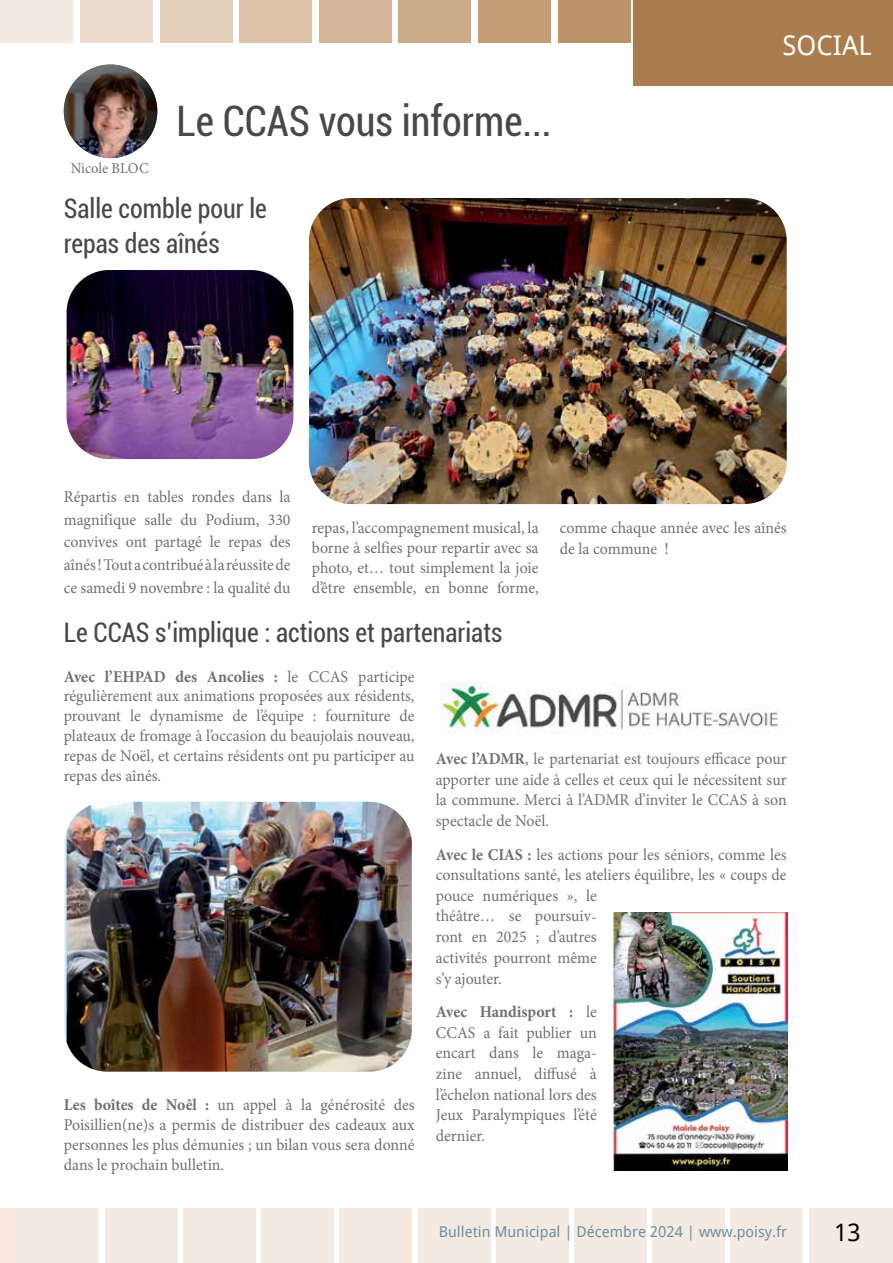
<style>
.page{position:relative;width:893px;height:1263px;background:#fff}
.page>*{position:absolute;margin:0;border:0;box-sizing:border-box;transform-origin:0 0}
.t1{font:condensed 42px "Roboto";color:#48484a;scale:.95 1}
.t2{font:condensed 27px/34.5px "Roboto";color:#48484a;scale:.95 1}
.t3{font:27px "Droid Sans";color:#fff}
.t4{font:24px "Droid Sans";color:#000}
.t5{font:16.5px/20.7px "Minion Pro";color:#6f7073;text-align:justify;scale:.96 1}
.t6{font:15px "Droid Sans";color:#6e90a1}
.t7{font:15px "Minion Pro";color:#6f7073;scale:.96 1}
.s1{font-weight:700}
</style>
<div class="page">
<div style="left:1px;top:0;width:72px;height:42px;background:#f4eae2"></div>
<div style="left:80px;top:0;width:73px;height:42px;background:#ecdccd"></div>
<div style="left:160px;top:0;width:72px;height:42px;background:#e4cfba"></div>
<div style="left:240px;top:0;width:72px;height:42px;background:#dcc2a8"></div>
<div style="left:319px;top:0;width:72px;height:42px;background:#d4b597"></div>
<div style="left:399px;top:0;width:72px;height:42px;background:#cca987"></div>
<div style="left:478px;top:0;width:73px;height:42px;background:#c49d77"></div>
<div style="left:558px;top:0;width:72px;height:42px;background:#bc9269"></div>
<div style="left:634px;top:0;width:259px;height:85px;background:#ab7c4e"></div>
<div style="left:0;top:1208px;width:99px;height:55px;background:#f4eae2"></div>
<div style="left:261px;top:1208px;width:73px;height:55px;background:#f4eae2"></div>
<div style="left:574px;top:1208px;width:73px;height:55px;background:#f4eae2"></div>
<div style="left:105px;top:1208px;width:72px;height:55px;background:#f4eae2"></div>
<div style="left:418px;top:1208px;width:72px;height:55px;background:#f4eae2"></div>
<div style="left:731px;top:1208px;width:72px;height:55px;background:#f4eae2"></div>
<div style="left:340px;top:1208px;width:72px;height:55px;background:#f4eae2"></div>
<div style="left:653px;top:1208px;width:72px;height:55px;background:#f4eae2"></div>
<div style="left:183px;top:1208px;width:72px;height:55px;background:#f4eae2"></div>
<div style="left:496px;top:1208px;width:72px;height:55px;background:#f4eae2"></div>
<div style="left:809px;top:1208px;width:84px;height:55px;background:#f4eae2"></div>
<img style="left:64px;top:65px;width:93px;height:93px;border-radius:47px">
<div style="left:0;top:1208px;width:16px;height:55px;background:#fce8e1"></div>
<img style="left:309px;top:198px;width:478px;height:306px">
<img style="left:67px;top:270px;width:226px;height:189px">
<img style="left:441px;top:682px;width:337px;height:52px">
<img style="left:614px;top:913px;width:173px;height:257px">
<img style="left:67px;top:802px;width:345px;height:269px">
<h1 class="t1" style="left:176px;top:91px;width:396px">Le CCAS vous informe...</h1>
<p class="t7" style="left:71px;top:159px;width:83px">Nicole BLOC</p>
<h2 class="t2" style="left:64px;top:190px;width:215px">Salle comble pour le repas des aînés</h2>
<h2 class="t3" style="left:782px;top:26px;width:91px">SOCIAL</h2>
<p class="t5" style="left:64px;top:485px;width:238px;line-height:22.8px">Répartis en tables rondes dans la magnifique salle du Podium, 330 convives ont partagé le repas des aînés ! Tout a contribué à la réussite de ce samedi 9 novembre : la qualité du</p>
<p class="t5" style="left:312px;top:518px;width:238px;line-height:19.8px">repas, l’accompagnement musical, la borne à selfies pour repartir avec sa photo, et… tout simplement la joie d’être ensemble, en bonne forme,</p>
<p class="t5" style="left:560px;top:517px;width:238px">comme chaque année avec les aînés de la commune !</p>
<h2 class="t2" style="left:64px;top:614px;width:463px">Le CCAS s’implique : actions et partenariats</h2>
<p class="t5" style="left:64px;top:666px;width:367px;line-height:19.8px"><span class="s1">Avec l’EHPAD des Ancolies :</span> le CCAS participe régulièrement aux animations proposées aux résidents, prouvant le dynamisme de l’équipe : fourniture de plateaux de fromage à l’occasion du beaujolais nouveau, repas de Noël, et certains résidents ont pu participer au repas des aînés.</p>
<p class="t5" style="left:64px;top:1095px;width:367px;line-height:19.8px"><span class="s1">Les boîtes de Noêl :</span> un appel à la générosité des Poisillien(ne)s a permis de distribuer des cadeaux aux personnes les plus démunies ; un bilan vous sera donné dans le prochain bulletin.</p>
<p class="t5" style="left:436px;top:748px;width:367px"><span class="s1">Avec l’ADMR</span>, le partenariat est toujours efficace pour apporter une aide à celles et ceux qui le nécessitent sur la commune. Merci à l’ADMR d’inviter le CCAS à son spectacle de Noël.</p>
<p class="t5" style="left:436px;top:844px;width:367px;text-align:left"><span class="s1">Avec le CIAS :</span> les actions pour les séniors, comme les consultations santé, les ateliers équilibre, les « coups de pouce numériques », le<br>théâtre… se poursuiv-<br>ront en 2025 ; d’autres<br>activités pourront même<br>s’y ajouter.</p>
<p class="t5" style="left:436px;top:1001px;width:169px"><span class="s1">Avec Handisport :</span> le CCAS a fait publier un encart dans le maga&shy;zine annuel, diffusé à l’échelon national lors des Jeux Paralympiques l’été dernier.</p>
<p class="t6" style="left:439px;top:1221px;width:350px">Bulletin Municipal | Décembre 2024 | www.poisy.fr</p>
<h3 class="t4" style="left:834px;top:1216px;width:28px">13</h3>
</div>
